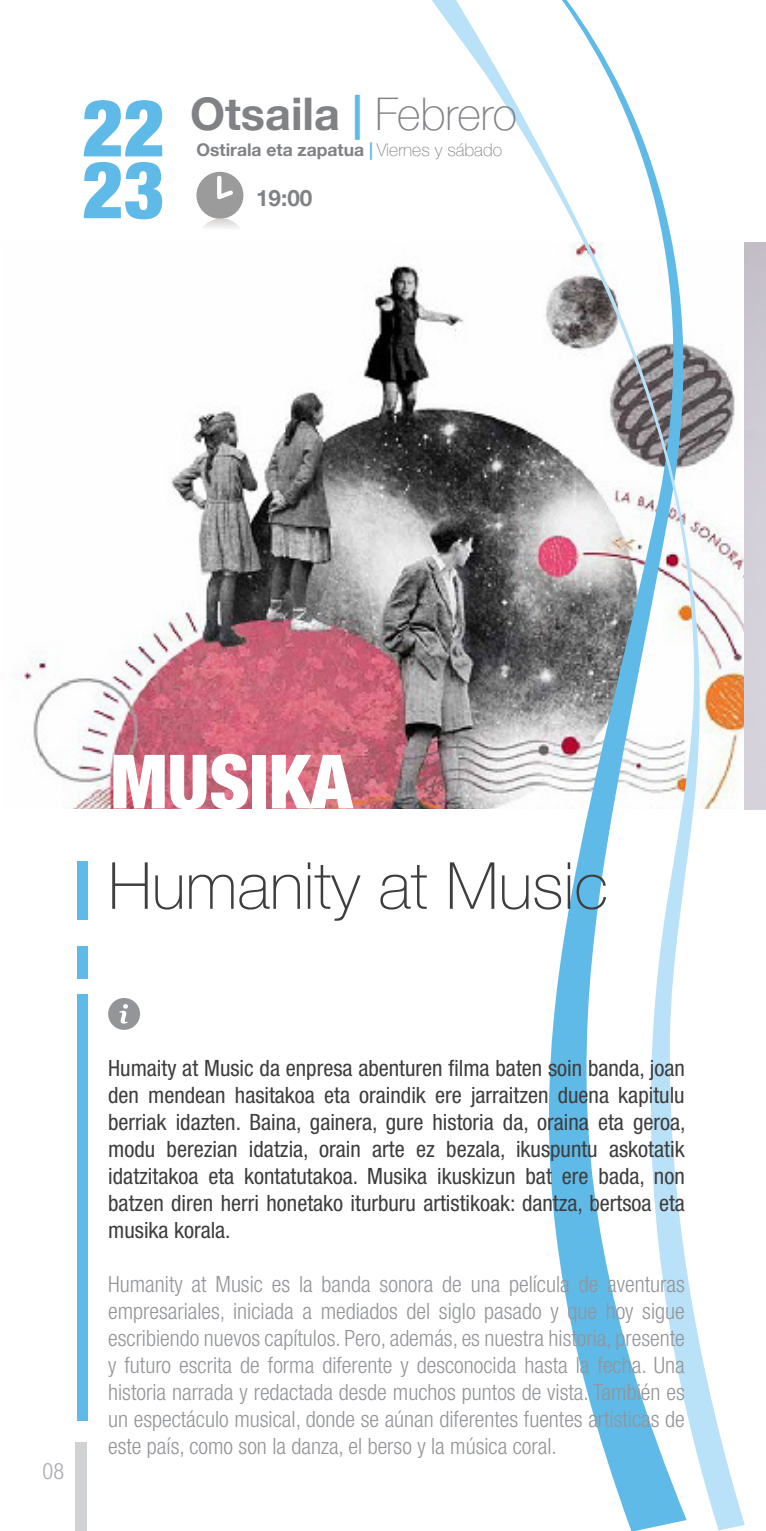
<style>
.page{position:relative;width:766px;height:1531px;background:#fff}
.page>*{position:absolute;margin:0;border:0;box-sizing:border-box;transform-origin:0 0}
.t1{font:900 condensed 79.5px/61.8px "Helvetica Neue";color:#60bae8}
.t2{font:900 condensed 75px "Helvetica Neue";color:#fff}
.t3{font:100 65px "Helvetica Neue";color:#3e3e3f}
.t4{font:700 45px "Helvetica Neue";color:#808285}
.t5{font:300 condensed 22.5px/27px "Helvetica Neue";color:#939598;text-align:justify}
.t6{font:condensed 22.5px/27px "Helvetica Neue";color:#3e3e3f;text-align:justify}
.t7{font:700 22.5px "Helvetica Neue";color:#808285}
.t8{font:300 condensed 22.5px "Helvetica Neue";color:#a8a9ad}
.t9{font:700 17.5px "Helvetica Neue";color:#808285}
.s1{color:#60bae8}
.s2{font-weight:100}
</style>
<div class="page">
<img style="left:20px;top:265px;width:399px;height:543px">
<svg style="left:419px;top:0;width:325px;height:1530px"></svg>
<div style="left:75px;top:1442px;width:11px;height:89px;background:#d1d2d4"></div>
<div style="left:196px;top:172px;width:47px;height:47px;background:#9c9b9b;border-radius:50%"></div>
<svg style="left:217px;top:173px;width:19px;height:27px"></svg>
<svg style="left:203px;top:218px;width:36px;height:10px"></svg>
<div style="left:77px;top:861px;width:11px;height:58px;background:#60bae8"></div>
<div style="left:77px;top:994px;width:11px;height:427px;background:#60bae8"></div>
<svg style="left:108px;top:998px;width:32px;height:32px"></svg>
<div style="left:77px;top:946px;width:11px;height:32px;background:#60bae8"></div>
<h1 class="t1" style="left:82px;top:96px;width:84px">22<br>23</h1>
<h3 class="t4" style="left:190px;top:78px;width:328px">Otsaila <span class="s1">|</span> <span class="s2">Febrero</span></h3>
<p class="t9" style="left:196px;top:136px;width:307px">Ostirala eta zapatua <span class="s1">|</span> <span class="s2">Viernes y sábado</span></p>
<p class="t7" style="left:256px;top:180px;width:58px">19:00</p>
<h2 class="t2" style="left:111px;top:735px;width:243px">MUSIKA</h2>
<h3 class="t3" style="left:108px;top:836px;width:501px">Humanity at Music</h3>
<p class="t8" style="left:43px;top:1458px;width:23px">08</p>
<p class="t6" style="left:108px;top:1054px;width:578px">Humaity at Music da enpresa abenturen filma baten soin banda, joan den mendean hasitakoa eta oraindik ere jarraitzen duena kapitulu berriak idazten. Baina, gainera, gure historia da, oraina eta geroa, modu berezian idatzia, orain arte ez bezala, ikuspuntu askotatik idatzitakoa eta kontatutakoa. Musika ikuskizun bat ere bada, non batzen diren herri honetako iturburu artistikoak: dantza, bertsoa eta musika korala.</p>
<p class="t5" style="left:108px;top:1270px;width:578px">Humanity at Music es la banda sonora de una película de aventuras empresariales, iniciada a mediados del siglo pasado y que hoy sigue escribiendo nuevos capítulos. Pero, además, es nuestra historia, presente y futuro escrita de forma diferente y desconocida hasta la fecha. Una historia narrada y redactada desde muchos puntos de vista. También es un espectáculo musical, donde se aúnan diferentes fuentes artísticas de este país, como son la danza, el berso y la música coral.</p>
</div>
